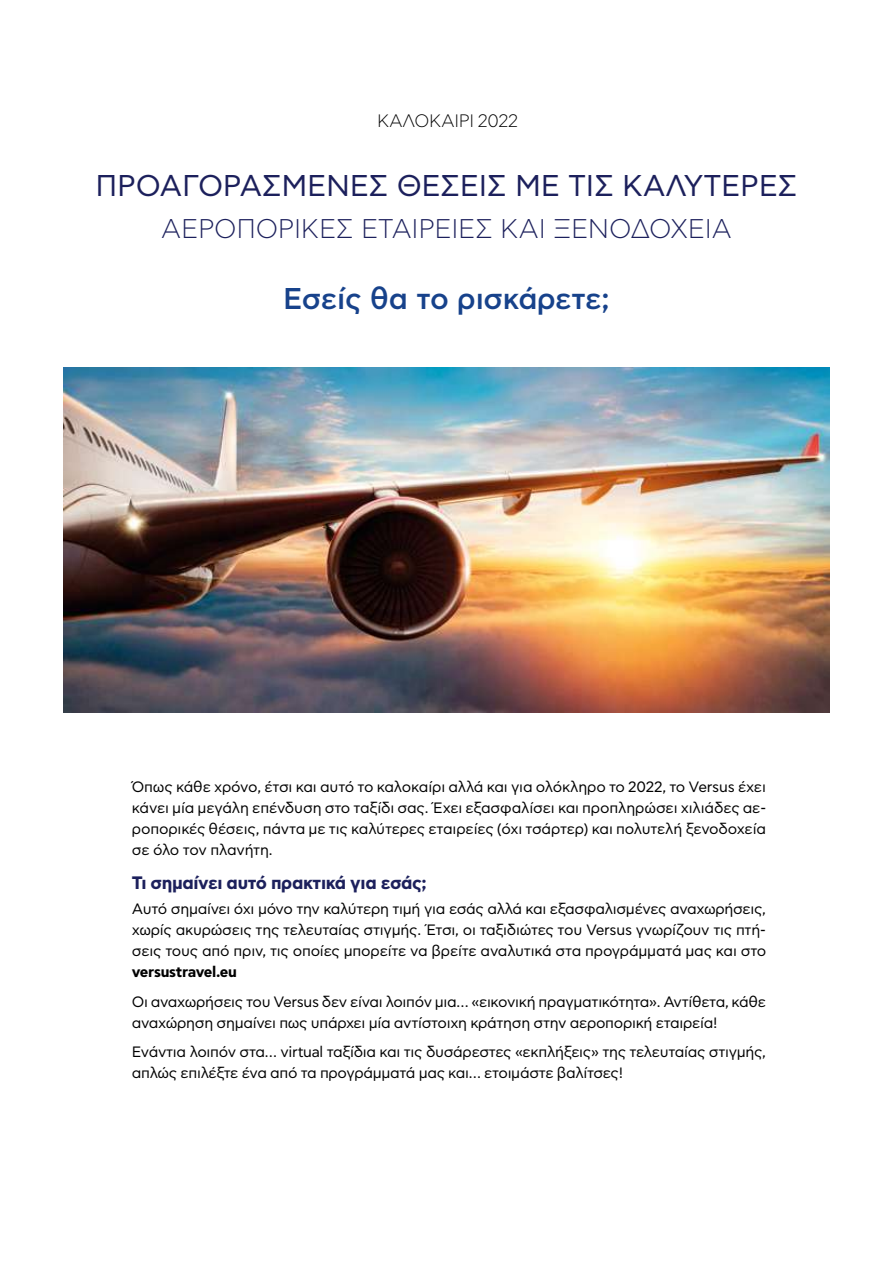
<style>
.page{position:relative;width:893px;height:1263px;background:#fff}
.page>*{position:absolute;margin:0;border:0;box-sizing:border-box;transform-origin:0 0}
.t1{font:30px "CF Asty Std";letter-spacing:-.01em;color:#1c205c}
.t2{font:500 30px "CF Asty Std";letter-spacing:-.015em;color:#17428b}
.t3{font:300 27px "CF Asty Std";letter-spacing:-.01em;color:#1c205c}
.t4{font:700 18px "CF Asty Std";letter-spacing:-.02em;color:#1c205c}
.t5{font:300 18px "CF Asty Std";letter-spacing:-.02em;color:#000}
.t6{font:15px/21px "CF Asty Std";letter-spacing:-.02em;color:#000;text-align:justify}
.t7{font:700 15px "CF Asty Std";letter-spacing:-.02em;color:#000}
</style>
<div class="page">
<img style="left:64px;top:368px;width:765px;height:344px">
<p class="t5" style="left:377px;top:111px;width:142px">ΚΑΛΟΚΑΙΡΙ 2022</p>
<h1 class="t1" style="left:96px;top:169px;width:703px">ΠΡΟΑΓΟΡΑΣΜΈΝΕΣ ΘΈΣΕΙΣ ΜΕ ΤΙΣ ΚΑΛΎΤΕΡΕΣ</h1>
<h2 class="t3" style="left:161px;top:214px;width:573px">ΑΕΡΟΠΟΡΙΚΈΣ ΕΤΑΙΡΕΊ ΕΣ ΚΑΙ ΞΕΝΟΔΟΧΕΊΑ</h2>
<h1 class="t2" style="left:283px;top:281px;width:328px">Εσείς θα το ρισκάρετε;</h1>
<p class="t6" style="left:132px;top:777px;width:636px">Όπως κάθε χρόνο, έτσι και αυτό το καλοκαίρι αλλά και για ολόκληρο το 2022, το Versus έχει κάνει μία μεγάλη επένδυση στο ταξίδι σας. Έχει εξασφαλίσει και προπληρώσει χιλιάδες αε&shy;ροπορικές θέσεις, πάντα με τις καλύτερες εταιρείες (όχι τσάρτερ) και πολυτελή ξενοδοχεία σε όλο τον πλανήτη.</p>
<p class="t4" style="left:132px;top:872px;width:297px">Τι σημαίνει αυτό πρακτικά για εσάς;</p>
<p class="t6" style="left:132px;top:899px;width:636px">Αυτό σημαίνει όχι μόνο την καλύτερη τιμή για εσάς αλλά και εξασφαλισμένες αναχωρήσεις, χωρίς ακυρώσεις της τελευταίας στιγμής. Έτσι, οι ταξιδιώτες του Versus γνωρίζουν τις πτή&shy;σεις τους από πριν, τις οποίες μπορείτε να βρείτε αναλυτικά στα προγράμματά μας και στο</p>
<p class="t7" style="left:132px;top:963px;width:107px">versustravel.eu</p>
<p class="t6" style="left:132px;top:992px;width:636px">Οι αναχωρήσεις του Versus δεν είναι λοιπόν μια… «εικονική πραγματικότητα». Αντίθετα, κάθε αναχώρηση σημαίνει πως υπάρχει μία αντίστοιχη κράτηση στην αεροπορική εταιρεία!</p>
<p class="t6" style="left:132px;top:1042px;width:636px">Ενάντια λοιπόν στα… virtual ταξίδια και τις δυσάρεστες «εκπλήξεις» της τελευταίας στιγμής, απλώς επιλέξτε ένα από τα προγράμματά μας και… ετοιμάστε βαλίτσες!</p>
</div>
